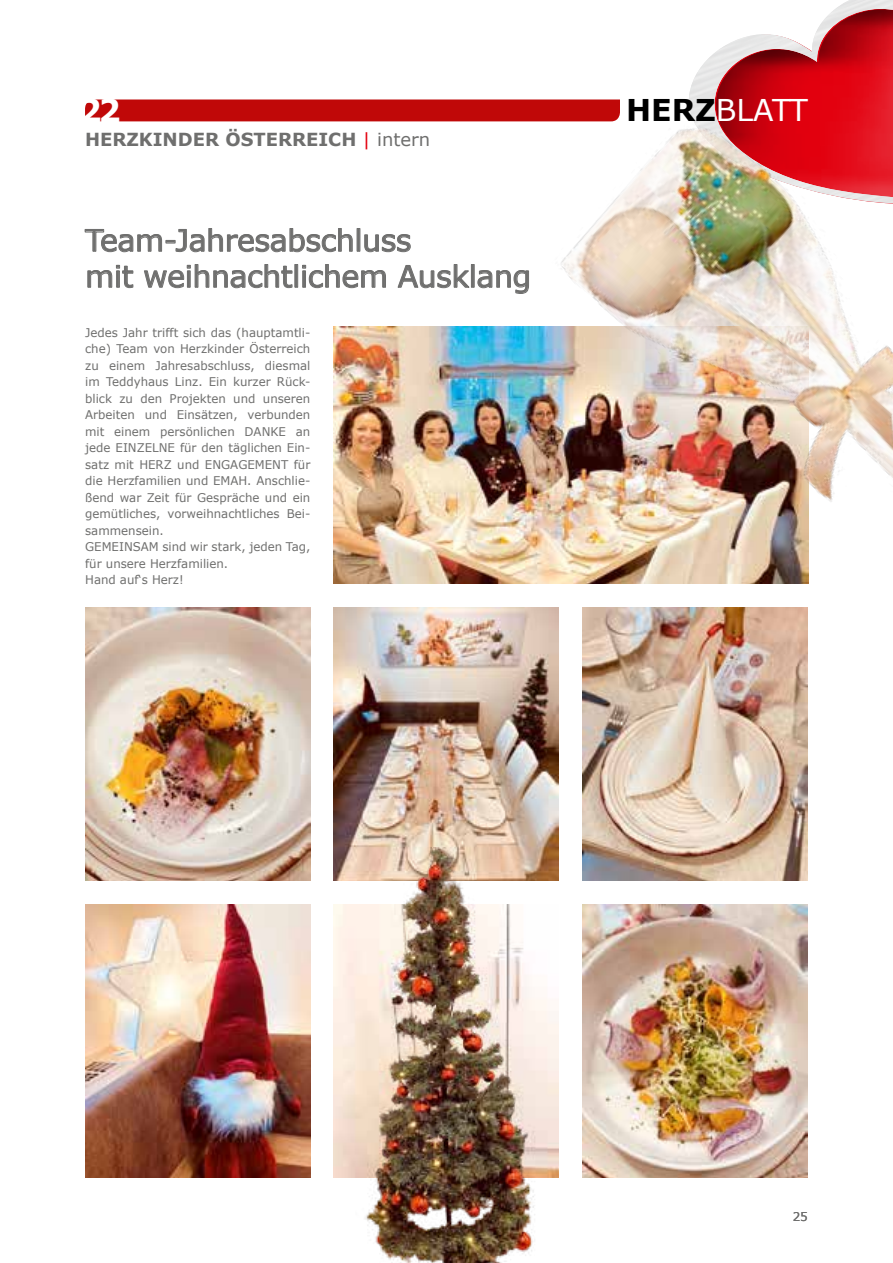
<style>
.page{position:relative;width:893px;height:1263px;background:#fff}
.page>*{position:absolute;margin:0;border:0;box-sizing:border-box;transform-origin:0 0}
.t1{font:700 31.5px "Verdana";color:#fff}
.t2{font:30px/36px "Verdana";letter-spacing:-.015em;color:#6f6f6e}
.t3{font:30px "Verdana";letter-spacing:-.015em;color:#fff}
.t4{font:700 18px "Verdana";color:#6f6f6e}
.t5{font:12px/16.5px "Verdana";color:#6f6f6e}
.s1{font-weight:700;color:#000}
.s2{font-weight:400;color:#e3000f}
.s3{font-weight:400}
</style>
<div class="page">
<div style="left:85px;top:99px;width:457px;height:22px;background:#c00808"></div>
<img style="left:693px;top:0;width:200px;height:80px">
<svg style="left:85px;top:228px;width:268px;height:24px"></svg>
<div style="left:357px;top:228px;width:3px;height:23px;border:1px solid #6f6f6e"></div>
<svg style="left:364px;top:234px;width:47px;height:18px"></svg>
<svg style="left:88px;top:265px;width:45px;height:23px"></svg>
<svg style="left:144px;top:264px;width:148px;height:24px"></svg>
<div style="left:295px;top:264px;width:3px;height:23px;border:1px solid #6f6f6e"></div>
<svg style="left:302px;top:264px;width:84px;height:24px"></svg>
<svg style="left:398px;top:264px;width:72px;height:24px"></svg>
<div style="left:471px;top:264px;width:3px;height:23px;border:1px solid #6f6f6e"></div>
<svg style="left:478px;top:270px;width:51px;height:24px"></svg>
<img style="left:85px;top:608px;width:225px;height:273px">
<img style="left:85px;top:905px;width:225px;height:273px">
<img style="left:333px;top:608px;width:226px;height:240px">
<img style="left:333px;top:327px;width:475px;height:256px">
<img style="left:333px;top:848px;width:226px;height:415px">
<img style="left:583px;top:608px;width:225px;height:273px">
<img style="left:583px;top:905px;width:225px;height:273px">
<img style="left:542px;top:80px;width:351px;height:445px">
<h1 class="t1" style="left:79px;top:90px;width:43px">22</h1>
<h2 class="t3" style="left:626px;top:91px;width:183px"><span class="s1">HERZ</span>BLATT</h2>
<h3 class="t4" style="left:85px;top:127px;width:347px">HERZKINDER ÖSTERREICH <span class="s2">|</span> <span class="s3">intern</span></h3>
<h2 class="t2" style="left:85px;top:223px;width:448px">Team-Jahresabschluss<br>mit weihnachtlichem Ausklang</h2>
<p class="t5" style="left:85px;top:324px;width:227px">Jedes Jahr trifft sich das (hauptamtli&shy;che) Team von Herzkinder Österreich zu einem Jahresabschluss, diesmal im Teddyhaus Linz. Ein kurzer Rück&shy;blick zu den Projekten und unseren<br>Arbeiten und Einsätzen, verbunden mit einem persönlichen DANKE an jede EINZELNE für den täglichen Ein&shy;satz mit HERZ und ENGAGEMENT für die Herzfamilien und EMAH. Anschlie&shy;ßend war Zeit für Gespräche und ein gemütliches, vorweihnachtliches Bei&shy;sammensein.<br>GEMEINSAM sind wir stark, jeden Tag, für unsere Herzfamilien.<br>Hand auf‘s Herz!</p>
<p class="t5" style="left:793px;top:1208px;width:17px">25</p>
</div>
